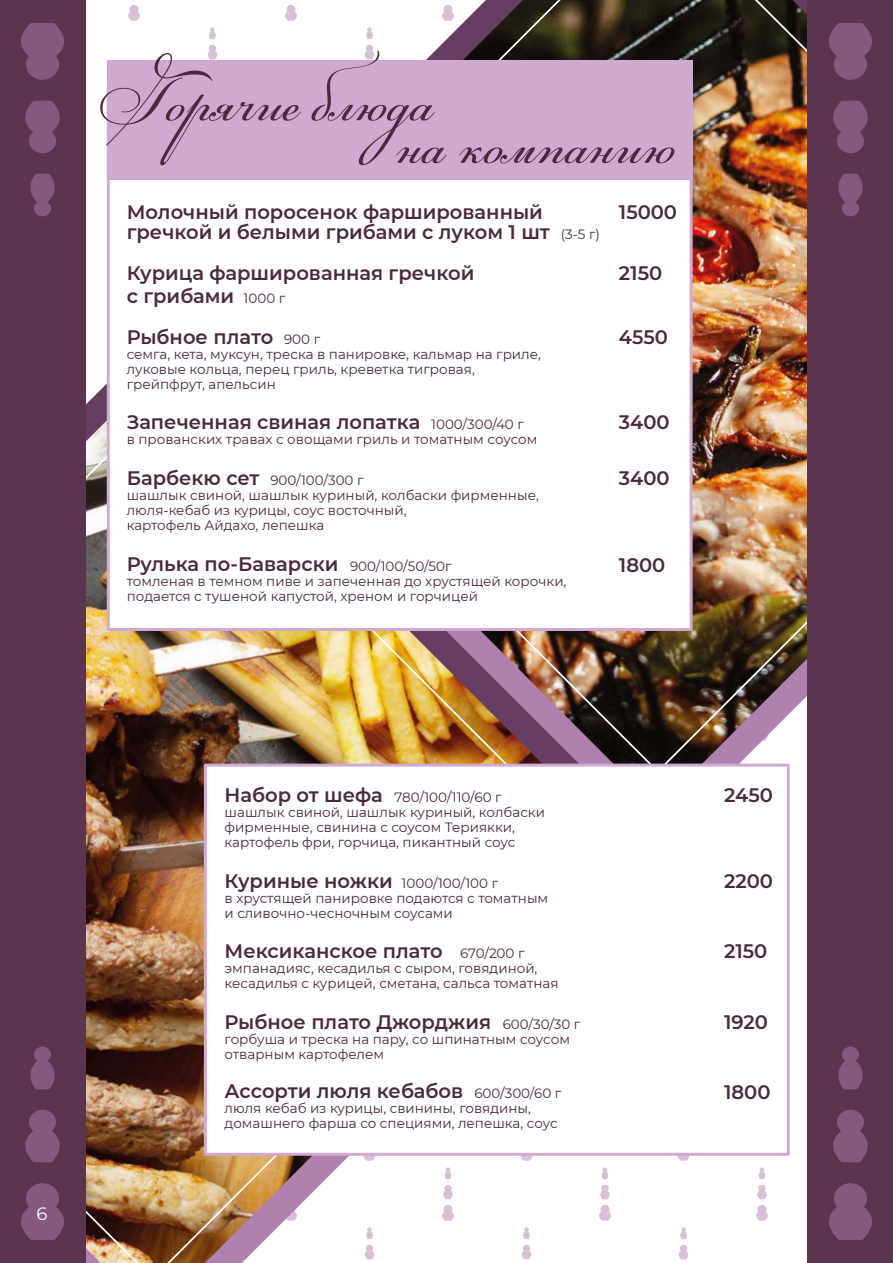
<style>
.page{position:relative;width:893px;height:1263px;background:#fff}
.page>*{position:absolute;margin:0;border:0;box-sizing:border-box;transform-origin:0 0}
.t1{font:600 19.5px/41.4px "Montserrat";color:#4a293f}
.t2{font:18px "Montserrat";color:#fff}
.t3{font:13.5px/15px "Montserrat";color:#4a293f}
.s1{font-weight:400;font-size:13.5px}
.s2{font-weight:600;font-size:19.5px}
</style>
<div class="page">
<img style="left:285px;top:0;width:523px;height:774px">
<img style="left:85px;top:408px;width:504px;height:855px">
<div style="left:204px;top:764px;width:586px;height:392px;background:#fff;border:3px solid #d0aad0"></div>
<div style="left:107px;top:85px;width:586px;height:546px;background:#fff;border:3px solid #d0aad0"></div>
<div style="left:107px;top:60px;width:586px;height:119px;background:#d0a9d0"></div>
<svg style="left:100px;top:53px;width:201px;height:112px"></svg>
<svg style="left:311px;top:50px;width:136px;height:115px"></svg>
<svg style="left:459px;top:147px;width:215px;height:16px"></svg>
<div style="left:808px;top:0;width:85px;height:1263px;background:#5b344f"></div>
<svg style="left:833px;top:1110px;width:35px;height:52px"></svg>
<svg style="left:838px;top:1046px;width:25px;height:43px"></svg>
<svg style="left:829px;top:1183px;width:43px;height:57px"></svg>
<svg style="left:833px;top:101px;width:35px;height:52px"></svg>
<svg style="left:838px;top:174px;width:25px;height:42px"></svg>
<svg style="left:829px;top:23px;width:43px;height:57px"></svg>
<div style="left:0;top:0;width:85px;height:1263px;background:#5b344f"></div>
<svg style="left:25px;top:1110px;width:35px;height:52px"></svg>
<svg style="left:30px;top:1046px;width:25px;height:43px"></svg>
<svg style="left:21px;top:1183px;width:43px;height:57px"></svg>
<svg style="left:25px;top:101px;width:35px;height:52px"></svg>
<svg style="left:30px;top:174px;width:25px;height:42px"></svg>
<svg style="left:21px;top:23px;width:43px;height:57px"></svg>
<h2 class="t2" style="left:37px;top:1201px;width:12px">6</h2>
<h1 class="t1" style="left:127px;top:191px;width:418px">Молочный поросенок фаршированный</h1>
<h1 class="t1" style="left:619px;top:191px;width:60px">15000</h1>
<h1 class="t1" style="left:127px;top:210px;width:475px">гречкой и белыми грибами с луком 1 шт <span class="s1">(3-5 г)<br></span>Курица фаршированная гречкой</h1>
<h1 class="t1" style="left:619px;top:252px;width:45px">2150</h1>
<h1 class="t1" style="left:127px;top:274px;width:160px">с грибами <span class="s1">1000 г</span></h1>
<h1 class="t1" style="left:127px;top:315px;width:195px">Рыбное плато <span class="s1">900 г</span></h1>
<h1 class="t1" style="left:619px;top:315px;width:50px">4550</h1>
<p class="t3" style="left:127px;top:346px;width:416px">семга, кета, муксун, треска в панировке, кальмар на гриле, луковые кольца, перец гриль, креветка тигровая, грейпфрут, апельсин</p>
<h1 class="t1" style="left:127px;top:400px;width:399px">Запеченная свиная лопатка <span class="s1">1000/300/40 г</span></h1>
<h1 class="t1" style="left:619px;top:400px;width:52px">3400</h1>
<p class="t3" style="left:127px;top:431px;width:412px">в прованских травах с овощами гриль и томатным соусом</p>
<p class="t3" style="left:127px;top:472px;width:238px"><span class="s2">Барбекю сет</span> 900/100/300 г</p>
<h1 class="t1" style="left:619px;top:456px;width:52px">3400</h1>
<p class="t3" style="left:127px;top:487px;width:414px">шашлык свиной, шашлык куриный, колбаски фирменные, люля-кебаб из курицы, соус восточный,<br>картофель Айдахо, лепешка</p>
<h1 class="t1" style="left:127px;top:543px;width:326px">Рулька по-Баварски <span class="s1">900/100/50/50г</span></h1>
<h1 class="t1" style="left:619px;top:543px;width:48px">1800</h1>
<p class="t3" style="left:127px;top:574px;width:441px">томленая в темном пиве и запеченная до хрустящей корочки, подается с тушеной капустой, хреном и горчицей</p>
<p class="t3" style="left:225px;top:789px;width:279px"><span class="s2">Набор от шефа</span> 780/100/110/60 г</p>
<h1 class="t1" style="left:724px;top:773px;width:50px">2450</h1>
<p class="t3" style="left:225px;top:804px;width:322px">шашлык свиной, шашлык куриный, колбаски фирменные, свинина с соусом Териякки, картофель фри, горчица, пикантный соус</p>
<p class="t3" style="left:225px;top:875px;width:275px"><span class="s2">Куриные ножки</span> 1000/100/100 г</p>
<h1 class="t1" style="left:724px;top:859px;width:50px">2200</h1>
<p class="t3" style="left:225px;top:890px;width:325px">в хрустящей панировке подаются с томатным и сливочно-чесночным соусами</p>
<h1 class="t1" style="left:225px;top:930px;width:301px">Мексиканское плато <span class="s1">670/200 г</span></h1>
<h1 class="t1" style="left:724px;top:930px;width:45px">2150</h1>
<p class="t3" style="left:225px;top:960px;width:336px">эмпанадияс, кесадилья с сыром, говядиной, кесадилья с курицей, сметана, сальса томатная</p>
<h1 class="t1" style="left:225px;top:1001px;width:357px">Рыбное плато Джорджия <span class="s1">600/30/30 г</span></h1>
<h1 class="t1" style="left:724px;top:1001px;width:45px">1920</h1>
<p class="t3" style="left:225px;top:1031px;width:347px">горбуша и треска на пару, со шпинатным соусом отварным картофелем</p>
<h1 class="t1" style="left:225px;top:1070px;width:338px">Ассорти люля кебабов <span class="s1">600/300/60 г</span></h1>
<h1 class="t1" style="left:724px;top:1070px;width:48px">1800</h1>
<p class="t3" style="left:225px;top:1101px;width:335px">люля кебаб из курицы, свинины, говядины, домашнего фарша со специями, лепешка, соус</p>
</div>
